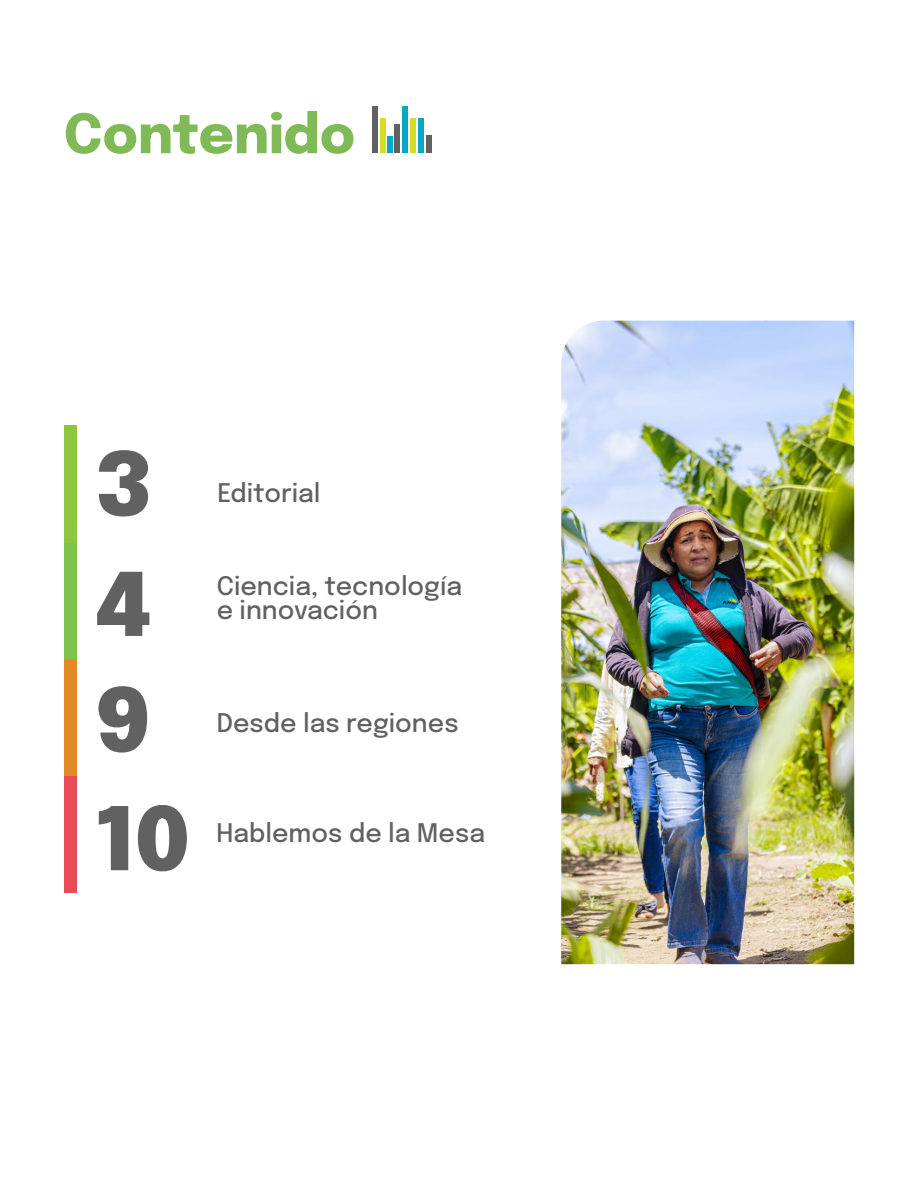
<style>
.page{position:relative;width:918px;height:1188px;background:#fff}
.page>*{position:absolute;margin:0;border:0;box-sizing:border-box;transform-origin:0 0}
.t1{font:900 87px "Epilogue";color:#616161}
.t2{font:800 54px "Epilogue";color:#80ba56}
.t3{font:500 25.5px "Epilogue";color:#616161}
</style>
<div class="page">
<div style="left:64px;top:542px;width:13px;height:117px;background:#7fc34c"></div>
<div style="left:64px;top:776px;width:13px;height:117px;background:#e94b58"></div>
<div style="left:64px;top:426px;width:13px;height:117px;background:#8cc63f"></div>
<svg style="left:372px;top:106px;width:59px;height:47px"></svg>
<div style="left:64px;top:659px;width:13px;height:117px;background:#e28a26"></div>
<img style="left:561px;top:321px;width:293px;height:643px">
<p class="t2" style="left:64px;top:96px;width:293px">Contenido</p>
<p class="t1" style="left:96px;top:423px;width:59px">3</p>
<p class="t1" style="left:96px;top:543px;width:57px">4</p>
<p class="t1" style="left:95px;top:659px;width:57px">9</p>
<p class="t1" style="left:94px;top:777px;width:97px">10</p>
<p class="t3" style="left:217px;top:475px;width:105px">Editorial</p>
<p class="t3" style="left:217px;top:568px;width:247px">Ciencia, tecnología</p>
<p class="t3" style="left:217px;top:592px;width:163px">e innovación</p>
<p class="t3" style="left:217px;top:704px;width:243px">Desde las regiones</p>
<p class="t3" style="left:217px;top:815px;width:270px">Hablemos de la Mesa</p>
</div>
